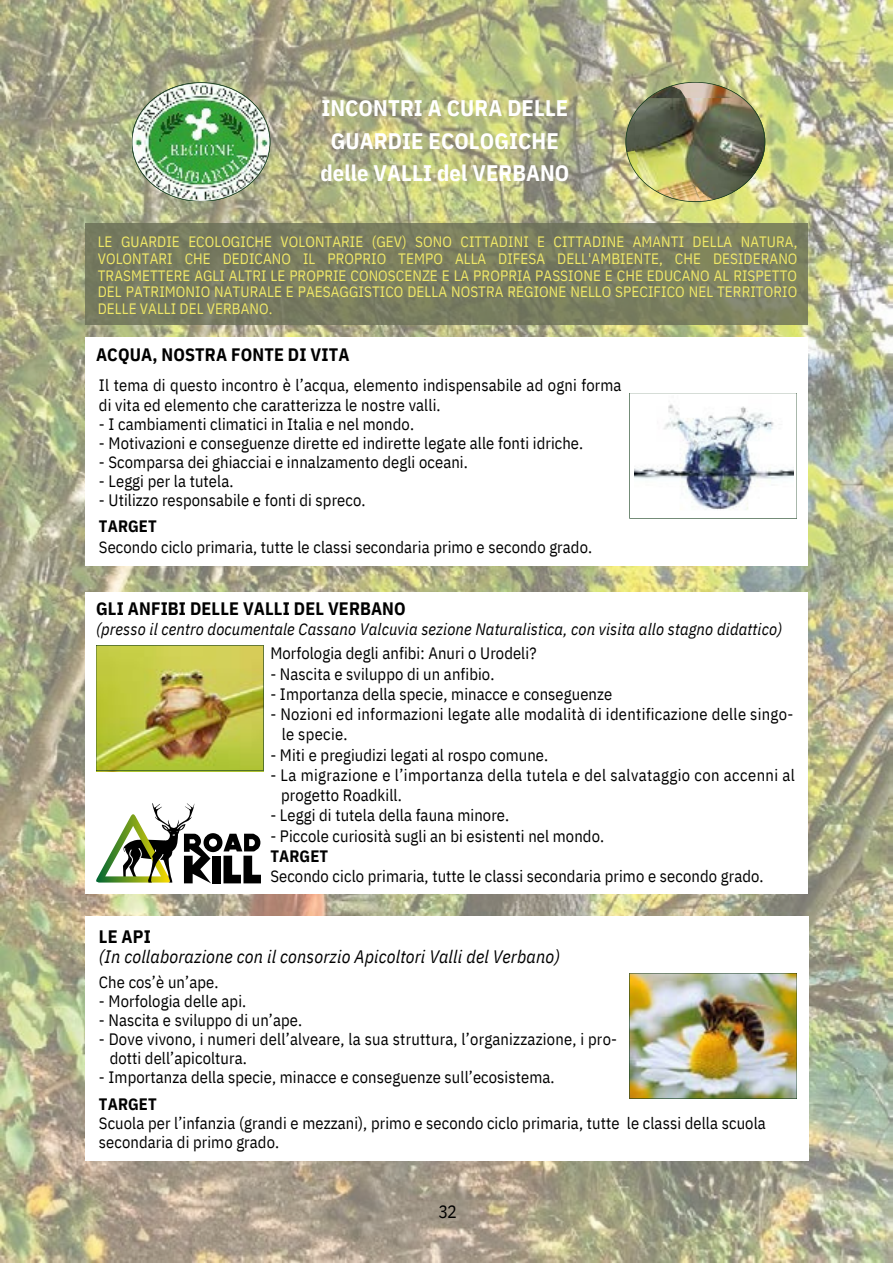
<style>
.page{position:relative;width:893px;height:1264px;background:#fff}
.page>*{position:absolute;margin:0;border:0;box-sizing:border-box;transform-origin:0 0}
.t1{font:700 22.5px/32.5px "IBM Plex Sans Cond";letter-spacing:.005em;color:#fff;text-align:center}
.t2{font:700 18px "IBM Plex Sans Cond";letter-spacing:.005em;color:#000}
.t3{font:italic 18px "IBM Plex Sans Cond";letter-spacing:.005em;color:#000}
.t4{font:18px "IBM Plex Sans Cond";color:#000}
.t5{font:16.5px/19px "IBM Plex Sans Cond";letter-spacing:.005em;color:#000}
.t6{font:italic 16.5px "IBM Plex Sans Cond";letter-spacing:.005em;color:#000}
.t7{font:16.5px "IBM Plex Sans Cond";letter-spacing:.025em;color:#000}
.t8{font:700 16.5px "IBM Plex Sans Cond";letter-spacing:.005em;color:#000}
.t9{font:15px/16.8px "IBM Plex Sans Cond";letter-spacing:.005em;color:#f1e967;text-align:justify}
</style>
<div class="page">
<img style="left:0;top:0;width:892px;height:1262px">
<div style="left:85px;top:337px;width:722px;height:229px;background:#fff"></div>
<img style="left:625px;top:82px;width:140px;height:120px">
<div style="left:85px;top:916px;width:723px;height:244px;background:#fff"></div>
<div style="left:85px;top:592px;width:722px;height:301px;background:#fff"></div>
<svg style="left:629px;top:393px;width:168px;height:125px"></svg>
<img style="left:635px;top:396px;width:158px;height:119px">
<img style="left:629px;top:973px;width:168px;height:125px">
<img style="left:96px;top:645px;width:167px;height:239px">
<img style="left:131px;top:82px;width:139px;height:119px">
<div style="left:85px;top:223px;width:722px;height:101px;background:#797d5f"></div>
<p class="t1" style="left:320px;top:91px;width:250px">INCONTRI A CURA DELLE<br>GUARDIE ECOLOGICHE delle VALLI del VERBANO</p>
<p class="t9" style="left:98px;top:233px;width:701px">LE GUARDIE ECOLOGICHE VOLONTARIE (GEV) SONO CITTADINI E CITTADINE AMANTI DELLA NATURA, VOLONTARI CHE DEDICANO IL PROPRIO TEMPO ALLA DIFESA DELL'AMBIENTE, CHE DESIDERANO TRASMETTERE AGLI ALTRI LE PROPRIE CONOSCENZE E LA PROPRIA PASSIONE E CHE EDUCANO AL RISPETTO DEL PATRIMONIO NATURALE E PAESAGGISTICO DELLA NOSTRA REGIONE NELLO SPECIFICO NEL TERRITORIO DELLE VALLI DEL VERBANO.</p>
<p class="t2" style="left:96px;top:342px;width:255px">ACQUA, NOSTRA FONTE DI VITA</p>
<p class="t5" style="left:99px;top:376px;width:524px">Il tema di questo incontro è l’acqua, elemento indispensabile ad ogni forma di vita ed elemento che caratterizza le nostre valli.</p>
<p class="t5" style="left:99px;top:414px;width:316px">- I cambiamenti climatici in Italia e nel mondo.</p>
<p class="t5" style="left:99px;top:433px;width:486px">- Motivazioni e conseguenze dirette ed indirette legate alle fonti idriche.</p>
<p class="t5" style="left:99px;top:452px;width:370px">- Scomparsa dei ghiacciai e innalzamento degli oceani.</p>
<p class="t5" style="left:99px;top:471px;width:136px">- Leggi per la tutela.</p>
<p class="t5" style="left:99px;top:490px;width:268px">- Utilizzo responsabile e fonti di spreco.</p>
<p class="t8" style="left:99px;top:515px;width:59px">TARGET</p>
<p class="t5" style="left:99px;top:537px;width:494px">Secondo ciclo primaria, tutte le classi secondaria primo e secondo grado.</p>
<p class="t2" style="left:96px;top:596px;width:311px">GLI ANFIBI DELLE VALLI DEL VERBANO</p>
<p class="t6" style="left:96px;top:618px;width:687px">(presso il centro documentale Cassano Valcuvia sezione Naturalistica, con visita allo stagno didattico)</p>
<p class="t5" style="left:270px;top:643px;width:267px">Morfologia degli anfibi: Anuri o Urodeli?</p>
<p class="t5" style="left:270px;top:664px;width:226px">- Nascita e sviluppo di un anfibio.</p>
<p class="t5" style="left:270px;top:684px;width:343px">- Importanza della specie, minacce e conseguenze</p>
<p class="t5" style="left:270px;top:704px;width:524px">- Nozioni ed informazioni legate alle modalità di identificazione delle singo-</p>
<p class="t5" style="left:282px;top:724px;width:67px">le specie.</p>
<p class="t5" style="left:270px;top:744px;width:279px">- Miti e pregiudizi legati al rospo comune.</p>
<p class="t7" style="left:270px;top:764px;width:526px">- La migrazione e l’importanza della tutela e del salvataggio con accenni al</p>
<p class="t5" style="left:281px;top:785px;width:122px">progetto Roadkill.</p>
<p class="t5" style="left:270px;top:805px;width:240px">- Leggi di tutela della fauna minore.</p>
<p class="t5" style="left:270px;top:825px;width:335px">- Piccole curiosità sugli an bi esistenti nel mondo.</p>
<p class="t8" style="left:270px;top:844px;width:59px">TARGET</p>
<p class="t5" style="left:270px;top:866px;width:494px">Secondo ciclo primaria, tutte le classi secondaria primo e secondo grado.</p>
<p class="t2" style="left:99px;top:924px;width:53px">LE API</p>
<p class="t3" style="left:99px;top:944px;width:462px">(In collaborazione con il consorzio Apicoltori Valli del Verbano)</p>
<p class="t5" style="left:99px;top:971px;width:121px">Che cos’è un’ape.</p>
<p class="t5" style="left:99px;top:991px;width:149px">- Morfologia delle api.</p>
<p class="t5" style="left:99px;top:1010px;width:205px">- Nascita e sviluppo di un’ape.</p>
<p class="t5" style="left:99px;top:1029px;width:519px">- Dove vivono, i numeri dell’alveare, la sua struttura, l’organizzazione, i pro-</p>
<p class="t5" style="left:110px;top:1048px;width:139px">dotti dell’apicoltura.</p>
<p class="t5" style="left:99px;top:1067px;width:457px">- Importanza della specie, minacce e conseguenze sull’ecosistema.</p>
<p class="t8" style="left:99px;top:1092px;width:59px">TARGET</p>
<p class="t5" style="left:99px;top:1113px;width:668px">Scuola per l’infanzia (grandi e mezzani), primo e secondo ciclo primaria, tutte le classi della scuola secondaria di primo grado.</p>
<p class="t4" style="left:438px;top:1198px;width:20px">32</p>
</div>
